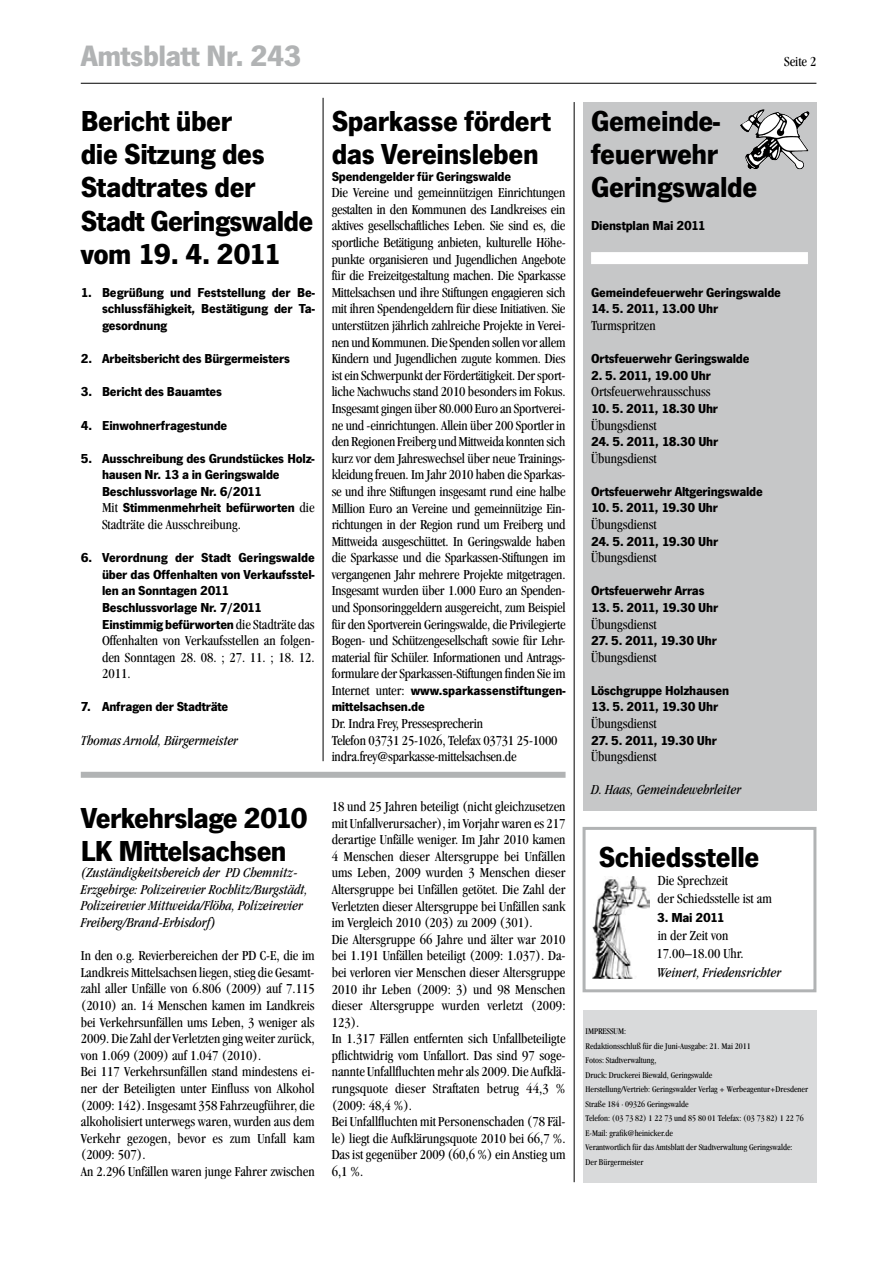
<style>
.page{position:relative;width:893px;height:1263px;background:#fff}
.page>*{position:absolute;margin:0;border:0;box-sizing:border-box;transform-origin:0 0}
.t1{font:700 30.6px "News Got T";letter-spacing:-.015em;color:#b1b3b4}
.t2{font:700 30px/33.2px "News Got T";letter-spacing:-.015em;color:#000}
.t3{font:condensed 14.25px/16.6px "Garamond";color:#000}
.t4{font:italic condensed 14.25px/16.6px "Garamond";color:#000}
.t5{font:700 13.5px/16.6px "News Got T";letter-spacing:-.015em;color:#000}
.t6{font:condensed 9px/14.4px "Garamond";color:#000}
.s1{font-family:"Garamond";font-weight:400;font-stretch:condensed;font-size:14.25px}
</style>
<div class="page">
<div style="left:583px;top:102px;width:233px;height:709px;background:#c6c7c8"></div>
<img style="left:740px;top:109px;width:26px;height:60px">
<div style="left:591px;top:252px;width:217px;height:12px;background:#fff"></div>
<hr style="left:574px;top:102px;width:1px;height:1080px;background:#000">
<hr style="left:81px;top:83px;width:735px;height:1px;background:#000">
<hr style="left:323px;top:98px;width:1px;height:663px;background:#000">
<div style="left:583px;top:827px;width:233px;height:165px;border:3px solid #b1b3b4"></div>
<div style="left:583px;top:1010px;width:233px;height:172px;background:#d9dadb"></div>
<img style="left:593px;top:877px;width:56px;height:101px">
<div style="left:81px;top:772px;width:485px;height:6px;background:#b1b3b4"></div>
<h1 class="t1" style="left:81px;top:37px;width:222px">Amtsblatt Nr. 243</h1>
<p class="t3" style="left:784px;top:53px;width:34px">Seite 2</p>
<h2 class="t2" style="left:81px;top:103px;width:234px">Bericht über<br>die Sitzung des<br>Stadtrates der<br>Stadt Geringswalde vom 19. 4. 2011</h2>
<p class="t5" style="left:102px;top:284px;width:214px;text-align:justify;text-indent:-21px">1. Begrüßung und Feststellung der Be&shy;schlussfähigkeit, Bestätigung der Ta&shy;gesordnung</p>
<p class="t5" style="left:81px;top:350px;width:211px">2. Arbeitsbericht des Bürgermeisters</p>
<p class="t5" style="left:81px;top:383px;width:143px">3. Bericht des Bauamtes</p>
<p class="t5" style="left:81px;top:416px;width:148px">4. Einwohnerfragestunde</p>
<p class="t5" style="left:102px;top:449px;width:214px;text-indent:-21px">5. Ausschreibung des Grundstückes Holz&shy;hausen Nr. 13 a in Geringswalde Beschlussvorlage Nr. 6/2011<br><span class="s1">Mit</span> Stimmenmehrheit befürworten <span class="s1">die</span></p>
<p class="t3" style="left:102px;top:516px;width:140px">Stadträte die Ausschreibung.</p>
<p class="t5" style="left:102px;top:549px;width:214px;text-indent:-21px">6. Verordnung der Stadt Geringswalde über das Offenhalten von Verkaufsstel&shy;len an Sonntagen 2011<br>Beschlussvorlage Nr. 7/2011<br>Einstimmig befürworten <span class="s1">die Stadträte das</span></p>
<p class="t3" style="left:102px;top:632px;width:214px;text-align:justify">Offenhalten von Verkaufsstellen an folgen&shy;den Sonntagen 28. 08. ; 27. 11. ; 18. 12.<br>2011.</p>
<p class="t5" style="left:81px;top:698px;width:149px">7. Anfragen der Stadträte</p>
<p class="t4" style="left:81px;top:732px;width:159px">Thomas Arnold, Bürgermeister</p>
<h2 class="t2" style="left:81px;top:800px;width:229px">Verkehrslage 2010<br>LK Mittelsachsen</h2>
<p class="t4" style="left:81px;top:864px;width:228px">(Zuständigkeitsbereich der PD Chemnitz-Erzgebirge: Polizeirevier Rochlitz/Burgstädt, Polizeirevier Mittweida/Flöha, Polizeirevier Freiberg/Brand-Erbisdorf)</p>
<p class="t3" style="left:81px;top:947px;width:236px">In den o.g. Revierbereichen der PD C-E, die im Landkreis Mittelsachsen liegen, stieg die Gesamt&shy;zahl aller Unfälle von 6.806 (2009) auf 7.115 (2010) an. 14 Menschen kamen im Landkreis bei Verkehrsunfällen ums Leben, 3 weniger als 2009. Die Zahl der Verletzten ging weiter zurück, von 1.069 (2009) auf 1.047 (2010).<br>Bei 117 Verkehrsunfällen stand mindestens ei&shy;ner der Beteiligten unter Einfluss von Alkohol (2009: 142). Insgesamt 358 Fahrzeugführer, die alkoholisiert unterwegs waren, wurden aus dem Verkehr gezogen, bevor es zum Unfall kam (2009: 507).<br>An 2.296 Unfällen waren junge Fahrer zwischen</p>
<h2 class="t2" style="left:332px;top:103px;width:221px">Sparkasse fördert das Vereinsleben</h2>
<p class="t5" style="left:332px;top:167px;width:181px">Spendengelder für Geringswalde</p>
<p class="t3" style="left:332px;top:184px;width:235px;text-align:justify">Die Vereine und gemeinnützigen Einrichtungen gestalten in den Kommunen des Landkreises ein aktives gesellschaftliches Leben. Sie sind es, die sportliche Betätigung anbieten, kulturelle Höhe&shy;punkte organisieren und Jugendlichen Angebote für die Freizeitgestaltung machen. Die Sparkasse Mittelsachsen und ihre Stiftungen engagieren sich mit ihren Spendengeldern für diese Initiativen. Sie unterstützen jährlich zahlreiche Projekte in Verei&shy;nen und Kommunen. Die Spenden sollen vor allem Kindern und Jugendlichen zugute kommen. Dies ist ein Schwerpunkt der Fördertätigkeit. Der sport&shy;liche Nachwuchs stand 2010 besonders im Fokus.<br>Insgesamt gingen über 80.000 Euro an Sportverei&shy;ne und -einrichtungen. Allein über 200 Sportler in den Regionen Freiberg und Mittweida konnten sich kurz vor dem Jahreswechsel über neue Trainings&shy;kleidung freuen. Im Jahr 2010 haben die Sparkas&shy;se und ihre Stiftungen insgesamt rund eine halbe Million Euro an Vereine und gemeinnützige Ein&shy;richtungen in der Region rund um Freiberg und Mittweida ausgeschüttet. In Geringswalde haben die Sparkasse und die Sparkassen-Stiftungen im vergangenen Jahr mehrere Projekte mitgetragen.<br>Insgesamt wurden über 1.000 Euro an Spenden&shy;und Sponsoringgeldern ausgereicht, zum Beispiel für den Sportverein Geringswalde, die Privilegierte Bogen- und Schützengesellschaft sowie für Lehr&shy;material für Schüler. Informationen und Antrags&shy;formulare der Sparkassen-Stiftungen finden Sie im</p>
<p class="t5" style="left:332px;top:682px;width:235px"><span class="s1">Internet unter:</span> www.sparkassenstiftungen&shy;mittelsachsen.de</p>
<p class="t3" style="left:332px;top:715px;width:227px">Dr. Indra Frey, Pressesprecherin<br>Telefon 03731 25-1026, Telefax 03731 25-1000 indra.frey@sparkasse-mittelsachsen.de</p>
<p class="t3" style="left:332px;top:798px;width:236px">18 und 25 Jahren beteiligt (nicht gleichzusetzen mit Unfallverursacher), im Vorjahr waren es 217 derartige Unfälle weniger. Im Jahr 2010 kamen 4 Menschen dieser Altersgruppe bei Unfällen ums Leben, 2009 wurden 3 Menschen dieser Altersgruppe bei Unfällen getötet. Die Zahl der Verletzten dieser Altersgruppe bei Unfällen sank im Vergleich 2010 (203) zu 2009 (301).<br>Die Altersgruppe 66 Jahre und älter war 2010 bei 1.191 Unfällen beteiligt (2009: 1.037). Da&shy;bei verloren vier Menschen dieser Altersgruppe 2010 ihr Leben (2009: 3) und 98 Menschen dieser Altersgruppe wurden verletzt (2009:<br>123).<br>In 1.317 Fällen entfernten sich Unfallbeteiligte pflichtwidrig vom Unfallort. Das sind 97 soge&shy;nannte Unfallfluchten mehr als 2009. Die Aufklä&shy;rungsquote dieser Straftaten betrug 44,3 % (2009: 48,4 %).<br>Bei Unfallfluchten mit Personenschaden (78 Fäl&shy;le) liegt die Aufklärungsquote 2010 bei 66,7 %.<br>Das ist gegenüber 2009 (60,6 %) ein Anstieg um 6,1 %.</p>
<h2 class="t2" style="left:591px;top:103px;width:168px">Gemeinde&shy;feuerwehr<br>Geringswalde</h2>
<p class="t5" style="left:591px;top:217px;width:116px">Dienstplan Mai 2011</p>
<p class="t5" style="left:591px;top:284px;width:191px">Gemeindefeuerwehr Geringswalde</p>
<p class="t5" style="left:591px;top:300px;width:129px">14. 5. 2011, 13.00 Uhr</p>
<p class="t3" style="left:591px;top:317px;width:66px">Turmspritzen</p>
<p class="t5" style="left:591px;top:350px;width:160px">Ortsfeuerwehr Geringswalde</p>
<p class="t5" style="left:591px;top:366px;width:121px">2. 5. 2011, 19.00 Uhr</p>
<p class="t3" style="left:591px;top:383px;width:121px">Ortsfeuerwehrausschuss</p>
<p class="t5" style="left:591px;top:400px;width:128px">10. 5. 2011, 18.30 Uhr</p>
<p class="t3" style="left:591px;top:416px;width:67px">Übungsdienst</p>
<p class="t5" style="left:591px;top:433px;width:129px">24. 5. 2011, 18.30 Uhr</p>
<p class="t3" style="left:591px;top:450px;width:67px">Übungsdienst</p>
<p class="t5" style="left:591px;top:483px;width:173px">Ortsfeuerwehr Altgeringswalde</p>
<p class="t5" style="left:591px;top:499px;width:128px">10. 5. 2011, 19.30 Uhr</p>
<p class="t3" style="left:591px;top:516px;width:67px">Übungsdienst</p>
<p class="t5" style="left:591px;top:532px;width:129px">24. 5. 2011, 19.30 Uhr</p>
<p class="t3" style="left:591px;top:549px;width:67px">Übungsdienst</p>
<p class="t5" style="left:591px;top:582px;width:115px">Ortsfeuerwehr Arras</p>
<p class="t5" style="left:591px;top:599px;width:129px">13. 5. 2011, 19.30 Uhr</p>
<p class="t3" style="left:591px;top:615px;width:67px">Übungsdienst</p>
<p class="t5" style="left:591px;top:632px;width:127px">27. 5. 2011, 19.30 Uhr</p>
<p class="t3" style="left:591px;top:649px;width:67px">Übungsdienst</p>
<p class="t5" style="left:591px;top:682px;width:139px">Löschgruppe Holzhausen</p>
<p class="t5" style="left:591px;top:698px;width:129px">13. 5. 2011, 19.30 Uhr</p>
<p class="t3" style="left:591px;top:715px;width:67px">Übungsdienst</p>
<p class="t5" style="left:591px;top:731px;width:127px">27. 5. 2011, 19.30 Uhr</p>
<p class="t3" style="left:591px;top:748px;width:67px">Übungsdienst</p>
<p class="t4" style="left:591px;top:781px;width:152px">D. Haas, Gemeindewehrleiter</p>
<h2 class="t2" style="left:599px;top:839px;width:162px">Schiedsstelle</h2>
<p class="t3" style="left:658px;top:871px;width:116px;line-height:18.3px">Die Sprechzeit<br>der Schiedsstelle ist am</p>
<p class="t5" style="left:657px;top:908px;width:69px">3. Mai 2011</p>
<p class="t3" style="left:656px;top:926px;width:89px;line-height:18.3px">in der Zeit von<br>17.00–18.00 Uhr.</p>
<p class="t4" style="left:657px;top:964px;width:126px">Weinert, Friedensrichter</p>
<p class="t6" style="left:586px;top:1024px;width:224px">IMPRESSUM:<br>Redaktionsschluß für die Juni-Ausgabe: 21. Mai 2011<br>Fotos: Stadtverwaltung,<br>Druck: Druckerei Biewald, Geringswalde<br>Herstellung/Vertrieb: Geringswalder Verlag + Werbeagentur+Dresdener Straße 184 · 09326 Geringswalde<br>Telefon: (03 73 82) 1 22 73 und 85 80 01 Telefax: (03 73 82) 1 22 76<br>E-Mail: grafik@heinicker.de<br>Verantwortlich für das Amtsblatt der Stadtverwaltung Geringswalde:<br>Der Bürgermeister</p>
</div>
